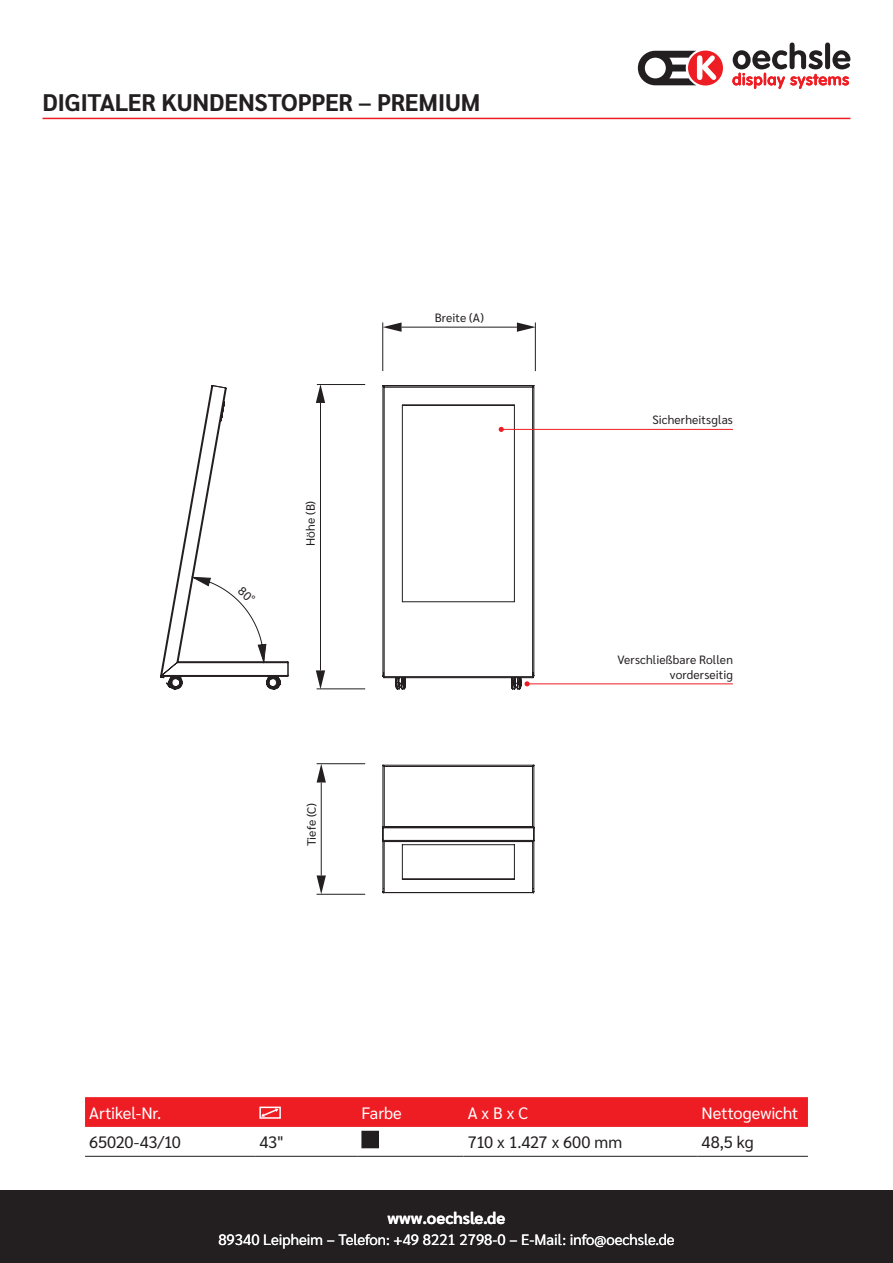
<style>
.page{position:relative;width:893px;height:1263px;background:#fff}
.page>*{position:absolute;margin:0;border:0;box-sizing:border-box;transform-origin:0 0}
.Produktname_DE{font:700 24px "Sarabun";letter-spacing:-.015em;color:#231f20}
.Tabelle_DE{font:16.5px "Sarabun";letter-spacing:-.015em;color:#231f20}
.Tabelle_Kopfzeile_DE{font:16.5px "Sarabun";letter-spacing:-.005em;color:#fff}
.t1{font:700 16.5px "Sarabun";color:#fff}
.t2{font:15px "Sarabun";color:#fff}
.Eigenschaften_DE{font:12px "Sarabun";letter-spacing:.01em;color:#231f20}
</style>
<div class="page">
<div style="left:0;top:1191px;width:893px;height:72px;background:#231f20"></div>
<svg style="left:732px;top:43px;width:118px;height:46px"></svg>
<svg style="left:638px;top:51px;width:85px;height:35px"></svg>
<svg style="left:160px;top:385px;width:375px;height:508px"></svg>
<hr style="left:501px;top:429px;width:232px;height:1px;background:#ee1d23">
<hr style="left:527px;top:683px;width:206px;height:1px;background:#ee1d23">
<hr style="left:320px;top:403px;width:1px;height:267px;background:#231f20">
<hr style="left:321px;top:782px;width:1px;height:93px;background:#231f20">
<hr style="left:402px;top:327px;width:115px;height:1px;background:#231f20">
<svg style="left:316px;top:384px;width:9px;height:19px"></svg>
<svg style="left:317px;top:764px;width:9px;height:18px"></svg>
<svg style="left:517px;top:322px;width:18px;height:10px"></svg>
<svg style="left:316px;top:670px;width:9px;height:19px"></svg>
<svg style="left:317px;top:875px;width:9px;height:19px"></svg>
<svg style="left:383px;top:322px;width:19px;height:10px"></svg>
<hr style="left:317px;top:384px;width:48px;height:1px;background:#231f20">
<hr style="left:317px;top:763px;width:48px;height:1px;background:#231f20">
<hr style="left:535px;top:322px;width:1px;height:49px;background:#231f20">
<hr style="left:317px;top:688px;width:48px;height:1px;background:#231f20">
<hr style="left:317px;top:894px;width:48px;height:1px;background:#231f20">
<hr style="left:382px;top:322px;width:1px;height:49px;background:#231f20">
<svg style="left:499px;top:427px;width:5px;height:5px"></svg>
<svg style="left:524px;top:681px;width:6px;height:5px"></svg>
<hr style="left:43px;top:118px;width:807px;height:1px;background:#ee1d23">
<hr style="left:85px;top:1156px;width:170px;height:1px;background:#231f20">
<hr style="left:255px;top:1156px;width:102px;height:1px;background:#231f20">
<hr style="left:357px;top:1156px;width:106px;height:1px;background:#231f20">
<hr style="left:463px;top:1156px;width:234px;height:1px;background:#231f20">
<hr style="left:697px;top:1156px;width:111px;height:1px;background:#231f20">
<svg style="left:85px;top:1097px;width:723px;height:30px;background:#ee1f25"></svg>
<div style="left:362px;top:1131px;width:16px;height:16px;background:#231f20"></div>
<div style="left:361px;top:1131px;width:18px;height:17px;border:2px solid #231f20"></div>
<svg style="left:192px;top:576px;width:75px;height:87px"></svg>
<p class="Produktname_DE" style="left:43px;top:88px;width:439px">DIGITALER KUNDENSTOPPER – PREMIUM</p>
<p class="Eigenschaften_DE" style="left:304px;top:546px;width:47px;rotate:-90deg">Höhe (B)</p>
<p class="Eigenschaften_DE" style="left:305px;top:846px;width:45px;rotate:-90deg">Tiefe (C)</p>
<p class="Eigenschaften_DE" style="left:435px;top:311px;width:51px">Breite (A)</p>
<p class="Eigenschaften_DE" style="left:652px;top:413px;width:82px">Sicherheitsglas</p>
<p class="Eigenschaften_DE" style="left:617px;top:653px;width:117px">Verschließbare Rollen</p>
<p class="Eigenschaften_DE" style="left:670px;top:667px;width:64px">vorderseitig</p>
<p class="Tabelle_Kopfzeile_DE" style="left:89px;top:1103px;width:74px">Artikel-Nr.</p>
<p class="Tabelle_Kopfzeile_DE" style="left:361px;top:1103px;width:42px">Farbe</p>
<p class="Tabelle_Kopfzeile_DE" style="left:468px;top:1103px;width:62px">A x B x C</p>
<p class="Tabelle_Kopfzeile_DE" style="left:702px;top:1103px;width:98px">Nettogewicht</p>
<p class="Tabelle_DE" style="left:89px;top:1133px;width:93px">65020-43/10</p>
<p class="Tabelle_DE" style="left:259px;top:1133px;width:25px">43"</p>
<p class="Tabelle_DE" style="left:468px;top:1133px;width:156px">710 x 1.427 x 600 mm</p>
<p class="Tabelle_DE" style="left:702px;top:1133px;width:53px">48,5 kg</p>
<p class="t1" style="left:387px;top:1209px;width:119px">www.oechsle.de</p>
<p class="t2" style="left:218px;top:1231px;width:458px">89340 Leipheim – Telefon: +49 8221 2798-0 – E-Mail: info@oechsle.de</p>
</div>
